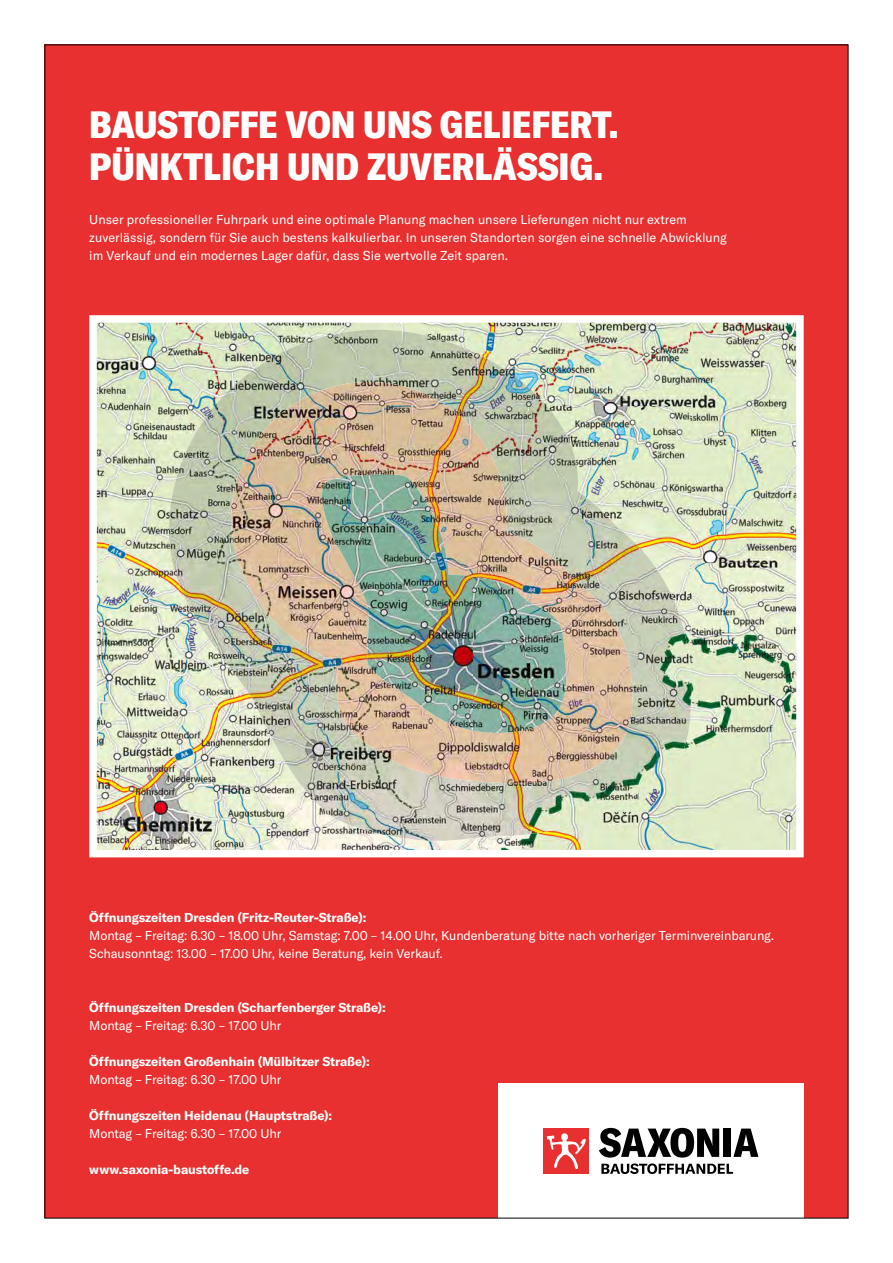
<style>
.page{position:relative;width:893px;height:1263px;background:#fff}
.page>*{position:absolute;margin:0;border:0;box-sizing:border-box;transform-origin:0 0}
.t1{font:900 condensed 37.5px/41.2px "GT America";color:#fff}
.t2{font:12.75px/18px "GT America";color:#fff}
.t3{font:700 12.75px "GT America";letter-spacing:-.01em;color:#fff}
</style>
<div class="page">
<div style="left:45px;top:45px;width:803px;height:1173px;background:#e7302f"></div>
<img style="left:98px;top:324px;width:120px;height:524px">
<img style="left:169px;top:402px;width:49px;height:249px">
<img style="left:218px;top:324px;width:472px;height:30px">
<img style="left:690px;top:324px;width:105px;height:524px">
<img style="left:534px;top:354px;width:156px;height:52px">
<img style="left:586px;top:406px;width:104px;height:140px">
<img style="left:218px;top:736px;width:52px;height:112px">
<img style="left:270px;top:809px;width:53px;height:39px">
<img style="left:638px;top:793px;width:52px;height:55px">
<img style="left:323px;top:833px;width:52px;height:15px">
<img style="left:481px;top:820px;width:157px;height:28px">
<img style="left:375px;top:833px;width:106px;height:15px">
<img style="left:218px;top:330px;width:316px;height:102px">
<img style="left:533px;top:392px;width:53px;height:195px">
<img style="left:218px;top:432px;width:52px;height:304px">
<img style="left:502px;top:432px;width:32px;height:51px">
<img style="left:533px;top:483px;width:1px;height:60px">
<img style="left:586px;top:497px;width:53px;height:323px">
<img style="left:638px;top:546px;width:53px;height:247px">
<img style="left:270px;top:633px;width:53px;height:176px">
<img style="left:323px;top:659px;width:53px;height:174px">
<img style="left:376px;top:754px;width:210px;height:87px">
<img style="left:382px;top:382px;width:100px;height:93px">
<img style="left:502px;top:440px;width:31px;height:42px">
<img style="left:231px;top:533px;width:100px;height:100px">
<img style="left:331px;top:630px;width:50px;height:124px">
<img style="left:533px;top:543px;width:50px;height:229px">
<img style="left:582px;top:587px;width:50px;height:112px">
<img style="left:286px;top:633px;width:46px;height:26px">
<img style="left:381px;top:733px;width:13px;height:42px">
<img style="left:432px;top:730px;width:101px;height:53px">
<img style="left:236px;top:382px;width:146px;height:100px">
<img style="left:381px;top:382px;width:94px;height:50px">
<img style="left:475px;top:432px;width:27px;height:43px">
<img style="left:231px;top:482px;width:82px;height:51px">
<img style="left:519px;top:482px;width:14px;height:95px">
<img style="left:562px;top:582px;width:16px;height:34px">
<img style="left:335px;top:630px;width:2px;height:32px">
<img style="left:394px;top:733px;width:38px;height:42px">
<img style="left:482px;top:733px;width:51px;height:50px">
<img style="left:582px;top:699px;width:50px;height:74px">
<img style="left:432px;top:775px;width:50px;height:7px">
<img style="left:532px;top:772px;width:51px;height:11px">
<img style="left:337px;top:475px;width:182px;height:258px">
<img style="left:313px;top:475px;width:160px;height:155px">
<img style="left:472px;top:576px;width:54px;height:157px">
<img style="left:562px;top:599px;width:15px;height:131px">
<img style="left:367px;top:629px;width:106px;height:101px">
<img style="left:369px;top:475px;width:69px;height:51px">
<img style="left:438px;top:526px;width:45px;height:52px">
<img style="left:480px;top:577px;width:82px;height:53px">
<img style="left:497px;top:729px;width:30px;height:4px">
<img style="left:365px;top:475px;width:36px;height:1px">
<img style="left:519px;top:593px;width:30px;height:19px">
<img style="left:525px;top:629px;width:41px;height:101px">
<img style="left:497px;top:730px;width:29px;height:3px">
<div style="left:89px;top:315px;width:715px;height:542px;border:8px solid #fff"></div>
<div style="left:498px;top:1083px;width:306px;height:135px;background:#fff"></div>
<svg style="left:599px;top:1128px;width:120px;height:29px"></svg>
<div style="left:723px;top:1128px;width:8px;height:29px;background:#000"></div>
<svg style="left:733px;top:1128px;width:25px;height:29px"></svg>
<svg style="left:601px;top:1163px;width:132px;height:11px"></svg>
<div style="left:544px;top:1128px;width:45px;height:46px;background:#e7302f"></div>
<svg style="left:547px;top:1133px;width:39px;height:36px"></svg>
<h1 class="t1" style="left:89px;top:104px;width:531px">BAUSTOFFE VON UNS GELIEFERT.<br>PÜNKTLICH UND ZUVERLÄSSIG.</h1>
<p class="t2" style="left:89px;top:210px;width:639px">Unser professioneller Fuhrpark und eine optimale Planung machen unsere Lieferungen nicht nur extrem zuverlässig, sondern für Sie auch bestens kalkulierbar. In unseren Standorten sorgen eine schnelle Abwicklung im Verkauf und ein modernes Lager dafür, dass Sie wertvolle Zeit sparen.</p>
<p class="t3" style="left:89px;top:909px;width:279px">Öffnungszeiten Dresden (Fritz-Reuter-Straße):</p>
<p class="t2" style="left:89px;top:926px;width:686px">Montag – Freitag: 6.30 – 18.00 Uhr, Samstag: 7.00 – 14.00 Uhr, Kundenberatung bitte nach vorheriger Terminvereinbarung.<br>Schausonntag: 13.00 – 17.00 Uhr, keine Beratung, kein Verkauf.</p>
<p class="t3" style="left:89px;top:999px;width:298px">Öffnungszeiten Dresden (Scharfenberger Straße):</p>
<p class="t2" style="left:89px;top:1016px;width:193px">Montag – Freitag: 6.30 – 17.00 Uhr</p>
<p class="t3" style="left:89px;top:1053px;width:282px">Öffnungszeiten Großenhain (Mülbitzer Straße):</p>
<p class="t2" style="left:89px;top:1070px;width:193px">Montag – Freitag: 6.30 – 17.00 Uhr</p>
<p class="t3" style="left:89px;top:1107px;width:244px">Öffnungszeiten Heidenau (Hauptstraße):</p>
<p class="t2" style="left:89px;top:1124px;width:193px">Montag – Freitag: 6.30 – 17.00 Uhr</p>
<p class="t3" style="left:89px;top:1161px;width:161px">www.saxonia-baustoffe.de</p>
</div>
